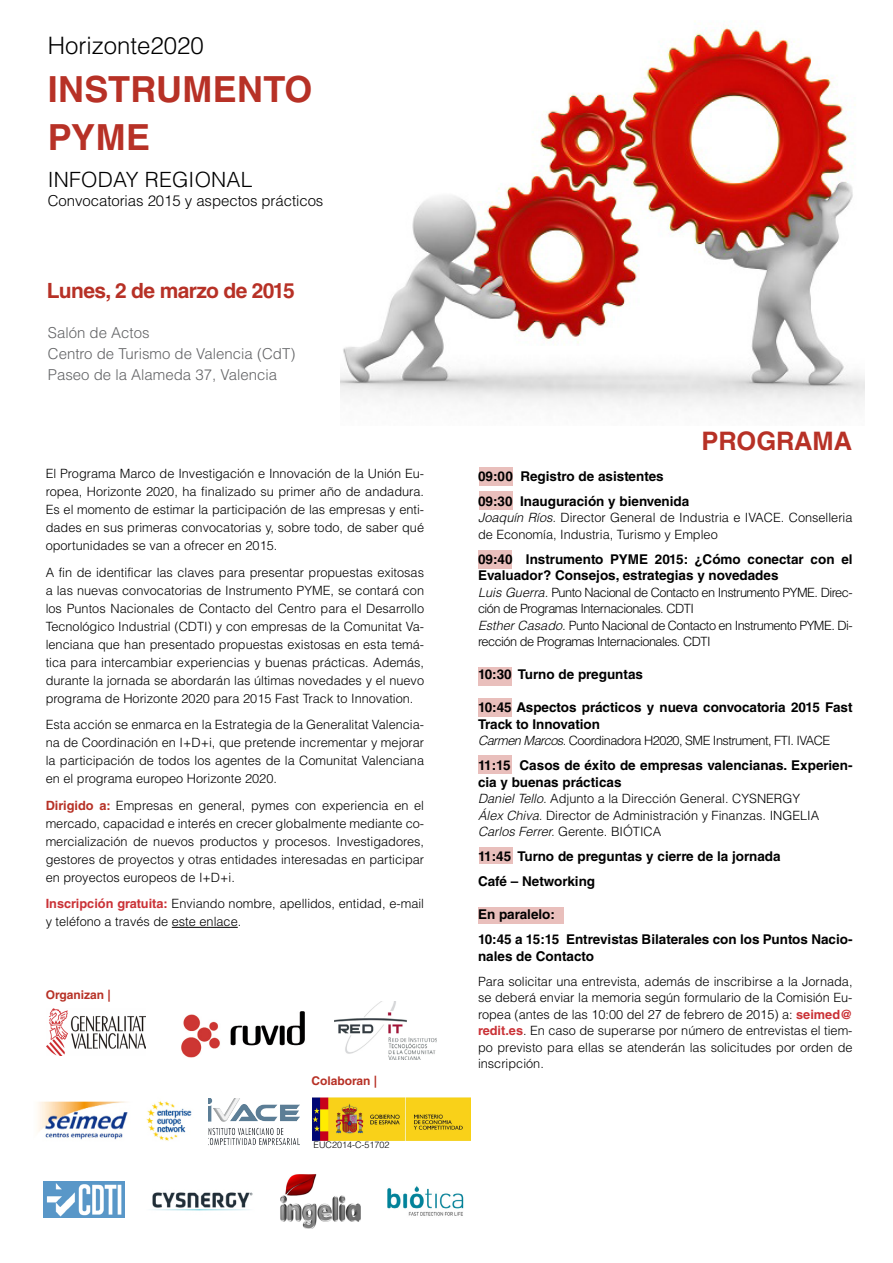
<style>
.page{position:relative;width:893px;height:1263px;background:#fff}
.page>*{position:absolute;margin:0;border:0;box-sizing:border-box;transform-origin:0 0}
.t1{font:700 36px/48px "Helvetica LT Std";letter-spacing:.01em;color:#b73126}
.t2{font:700 25.5px "Helvetica LT Std";color:#b73126}
.t3{font:300 24px "Helvetica LT Std";color:#000}
.t4{font:700 21px "Helvetica LT Std";letter-spacing:-.03em;color:#b73126}
.t5{font:300 21px "Helvetica LT Std";letter-spacing:.01em;color:#000}
.t6{font:300 15px/21px "Helvetica LT Std";color:#636466}
.t7{font:300 15px "Helvetica LT Std";letter-spacing:-.005em;color:#000}
.t8{font:700 13.5px/25px "Helvetica LT Std";color:#000}
.t9{font:300 12.75px/18px "Helvetica LT Std";color:#000;text-align:justify}
.t10{font:300 12.75px/16.5px "Helvetica LT Std";letter-spacing:-.04em;color:#000}
.t11{font:700 12px "Helvetica LT Std";color:#b73126}
.t12{font:300 9px "Helvetica LT Std";color:#000}
.s1{font-weight:700;color:#b73126}
.s2{font-weight:700;color:#ca3136}
.s3{font-style:italic}
</style>
<div class="page">
<div style="left:478px;top:907px;width:86px;height:16px;background:#e9bfbc"></div>
<div style="left:479px;top:848px;width:33px;height:16px;background:#e9bfbc"></div>
<div style="left:478px;top:755px;width:33px;height:19px;background:#e9bfbc"></div>
<div style="left:478px;top:698px;width:33px;height:18px;background:#e9bfbc"></div>
<div style="left:478px;top:667px;width:33px;height:18px;background:#e9bfbc"></div>
<div style="left:478px;top:550px;width:33px;height:19px;background:#e9bfbc"></div>
<div style="left:479px;top:491px;width:33px;height:19px;background:#e9bfbc"></div>
<div style="left:479px;top:467px;width:33px;height:18px;background:#e9bfbc"></div>
<hr style="left:172px;top:927px;width:66px;height:1px;background:#000">
<img style="left:313px;top:1098px;width:157px;height:42px">
<img style="left:181px;top:1011px;width:124px;height:47px">
<img style="left:334px;top:1001px;width:103px;height:59px">
<img style="left:37px;top:1101px;width:155px;height:40px">
<img style="left:208px;top:1098px;width:92px;height:48px">
<img style="left:340px;top:21px;width:524px;height:386px">
<img style="left:151px;top:1192px;width:102px;height:19px">
<img style="left:44px;top:1181px;width:80px;height:36px">
<img style="left:280px;top:1174px;width:81px;height:55px">
<img style="left:387px;top:1185px;width:77px;height:31px">
<img style="left:46px;top:1009px;width:100px;height:46px">
<h3 class="t3" style="left:48px;top:31px;width:158px">Horizonte2020</h3>
<h1 class="t1" style="left:48px;top:65px;width:266px">INSTRUMENTO<br>PYME</h1>
<h3 class="t5" style="left:48px;top:166px;width:206px">INFODAY REGIONAL</h3>
<p class="t7" style="left:48px;top:191px;width:277px">Convocatorias 2015 y aspectos prácticos</p>
<h3 class="t4" style="left:47px;top:277px;width:250px">Lunes, 2 de marzo de 2015</h3>
<p class="t6" style="left:48px;top:322px;width:249px">Salón de Actos<br>Centro de Turismo de Valencia (CdT)<br>Paseo de la Alameda 37, Valencia</p>
<p class="t9" style="left:46px;top:464px;width:380px">El Programa Marco de Investigación e Innovación de la Unión Eu&shy;ropea, Horizonte 2020, ha finalizado su primer año de andadura.<br>Es el momento de estimar la participación de las empresas y enti&shy;dades en sus primeras convocatorias y, sobre todo, de saber qué oportunidades se van a ofrecer en 2015.</p>
<p class="t9" style="left:46px;top:563px;width:380px">A fin de identificar las claves para presentar propuestas exitosas a las nuevas convocatorias de Instrumento PYME, se contará con los Puntos Nacionales de Contacto del Centro para el Desarrollo Tecnológico Industrial (CDTI) y con empresas de la Comunitat Va&shy;lenciana que han presentado propuestas existosas en esta temá&shy;tica para intercambiar experiencias y buenas prácticas. Además, durante la jornada se abordarán las últimas novedades y el nuevo programa de Horizonte 2020 para 2015 Fast Track to Innovation.</p>
<p class="t9" style="left:46px;top:715px;width:380px">Esta acción se enmarca en la Estrategia de la Generalitat Valencia&shy;na de Coordinación en I+D+i, que pretende incrementar y mejorar la participación de todos los agentes de la Comunitat Valenciana en el programa europeo Horizonte 2020.</p>
<p class="t9" style="left:46px;top:796px;width:380px"><span class="s1">Dirigido a:</span> Empresas en general, pymes con experiencia en el mercado, capacidad e interés en crecer globalmente mediante co&shy;mercialización de nuevos productos y procesos. Investigadores, gestores de proyectos y otras entidades interesadas en participar en proyectos europeos de I+D+i.</p>
<p class="t9" style="left:46px;top:894px;width:380px"><span class="s2">Inscripción gratuita:</span> Enviando nombre, apellidos, entidad, e-mail y teléfono a través de este enlace.</p>
<p class="t11" style="left:46px;top:987px;width:67px">Organizan |</p>
<p class="t11" style="left:311px;top:1073px;width:67px">Colaboran |</p>
<p class="t12" style="left:314px;top:1139px;width:78px">EUC2014-C-51702</p>
<h2 class="t2" style="left:702px;top:426px;width:152px">PROGRAMA</h2>
<p class="t8" style="left:478px;top:463px;width:213px">09:00 Registro de asistentes<br>09:30 Inauguración y bienvenida</p>
<p class="t9" style="left:478px;top:509px;width:376px;line-height:16.5px"><span class="s3">Joaquín Ríos.</span> Director General de Industria e IVACE. Conselleria de Economía, Industria, Turismo y Empleo</p>
<p class="t8" style="left:478px;top:550px;width:376px;line-height:16.5px">09:40 Instrumento PYME 2015: ¿Cómo conectar con el<br>Evaluador? Consejos, estrategias y novedades</p>
<p class="t10" style="left:478px;top:584px;width:376px"><span class="s3">Luis Guerra.</span> Punto Nacional de Contacto en Instrumento PYME. Direc&shy;ción de Programas Internacionales. CDTI<br><span class="s3">Esther Casado.</span> Punto Nacional de Contacto en Instrumento PYME. Di&shy;rección de Programas Internacionales. CDTI</p>
<p class="t8" style="left:478px;top:662px;width:167px">10:30 Turno de preguntas</p>
<p class="t8" style="left:478px;top:699px;width:376px;line-height:16.5px">10:45 Aspectos prácticos y nueva convocatoria 2015 Fast<br>Track to Innovation</p>
<p class="t10" style="left:478px;top:732px;width:354px"><span class="s3">Carmen Marcos</span>. Coordinadora H2020, SME Instrument, FTI. IVACE</p>
<p class="t8" style="left:478px;top:757px;width:376px;line-height:16.5px">11:15 Casos de éxito de empresas valencianas. Experien&shy;cia y buenas prácticas</p>
<p class="t9" style="left:478px;top:790px;width:343px;line-height:16.5px;text-align:left"><span class="s3">Daniel Tello.</span> Adjunto a la Dirección General. CYSNERGY<br><span class="s3">Álex Chiva.</span> Director de Administración y Finanzas. INGELIA<br><span class="s3">Carlos Ferrer.</span> Gerente. BIÓTICA</p>
<p class="t8" style="left:478px;top:844px;width:304px">11:45 Turno de preguntas y cierre de la jornada<br>Café – Networking</p>
<p class="t8" style="left:478px;top:902px;width:376px">En paralelo:<br>10:45 a 15:15 Entrevistas Bilaterales con los Puntos Nacio-</p>
<p class="t8" style="left:478px;top:943px;width:118px">nales de Contacto</p>
<p class="t9" style="left:478px;top:973px;width:376px;line-height:16.5px">Para solicitar una entrevista, además de inscribirse a la Jornada, se deberá enviar la memoria según formulario de la Comisión Eu&shy;ropea (antes de las 10:00 del 27 de febrero de 2015) a: <span class="s2">seimed@ redit.es</span>. En caso de superarse por número de entrevistas el tiem&shy;po previsto para ellas se atenderán las solicitudes por orden de inscripción.</p>
</div>
